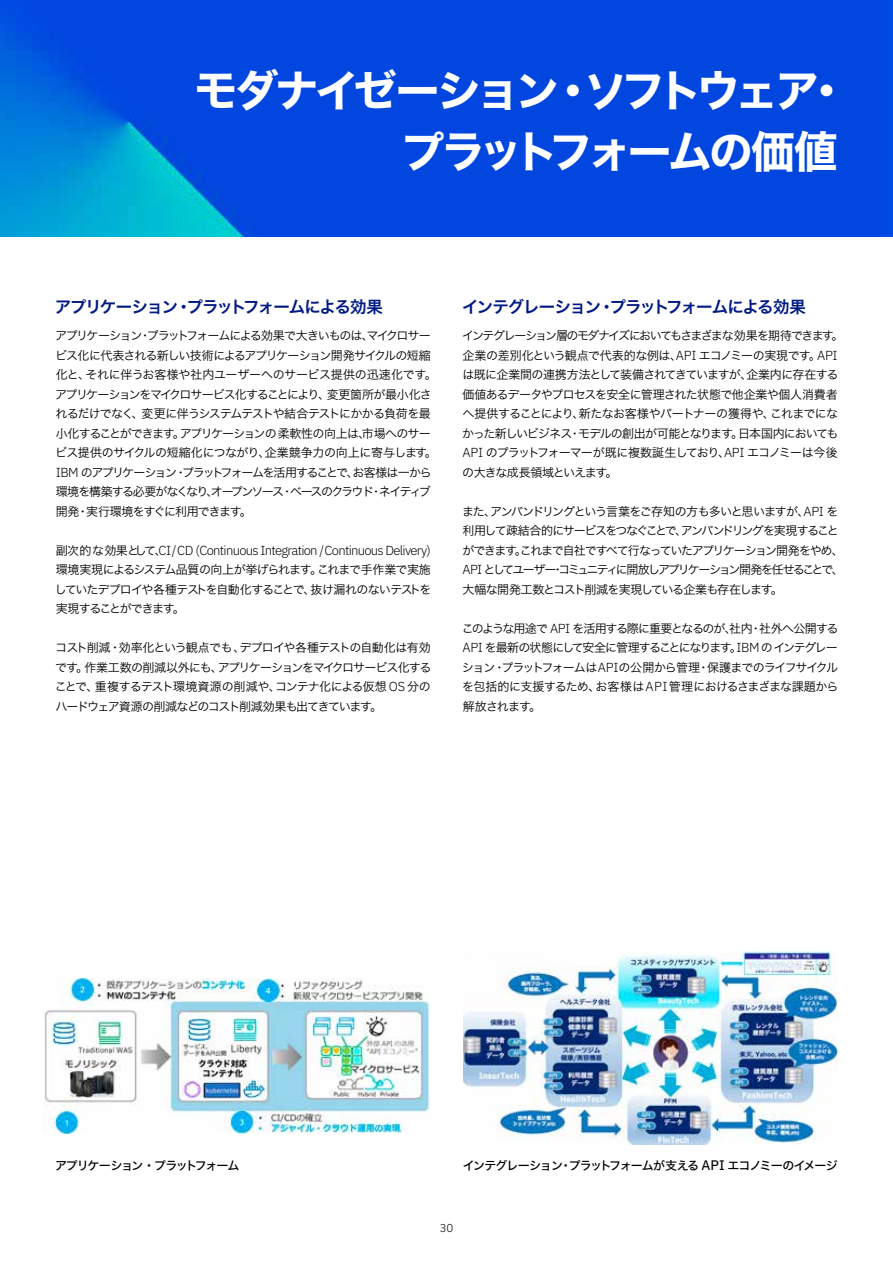
<style>
.page{position:relative;width:893px;height:1263px;background:#fff}
.page>*{position:absolute;margin:0;border:0;box-sizing:border-box;transform-origin:0 0}
.t1{font:43.65px/61.1px "Hira Kaku Std W7";letter-spacing:-.085em;color:#fff}
.t2{font:16.5px "Hira Kaku Std W6";letter-spacing:-.07em;color:#001983}
.t3{font:13.8px "IBM Plex Sans Text";color:#000}
.t4{font:300 13.05px "IBM Plex Sans";letter-spacing:-.055em;color:#000}
.t5{font:12px/19.5px "Hira Kaku Std W3";letter-spacing:-.08em;color:#000}
.t6{font:12px/19.5px "Hira Kaku Std W3";letter-spacing:-.11em;color:#000}
.t7{font:12px/19.5px "Hira Kaku Std W3";letter-spacing:-.115em;color:#000}
.t8{font:12px "Hira Kaku Std W3";letter-spacing:-.035em;color:#000}
.t9{font:12px/19.5px "Hira Kaku Std W3";letter-spacing:-.045em;color:#000}
.t10{font:12px "Hira Kaku Std W3";letter-spacing:-.05em;color:#000}
.t11{font:12px "Hira Kaku Std W3";letter-spacing:-.02em;color:#000}
.t12{font:12px/19.5px "Hira Kaku Std W3";letter-spacing:-.055em;color:#000}
.t13{font:12px/19.5px "Hira Kaku Std W3";letter-spacing:-.165em;color:#000}
.t14{font:12px/19.5px "Hira Kaku Std W3";letter-spacing:-.12em;color:#000}
.t15{font:12px/19.5px "Hira Kaku Std W3";letter-spacing:-.1em;color:#000}
.t16{font:12px "Hira Kaku Std W3";letter-spacing:-.125em;color:#000}
.t17{font:12px "Hira Kaku Std W3";letter-spacing:-.04em;color:#000}
.t18{font:12px "Hira Kaku Std W5";letter-spacing:-.085em;color:#000}
.t19{font:12px "Hira Kaku Std W5";letter-spacing:-.105em;color:#000}
.t20{font:12px "Hira Kaku Std W3";letter-spacing:-.015em;color:#000}
.t21{font:12px "Hira Kaku Std W3";letter-spacing:-.135em;color:#000}
.t22{font:12px/19.5px "Hira Kaku Std W3";letter-spacing:-.06em;color:#000}
.t23{font:300 11.4px "IBM Plex Sans";color:#000}
.s1{font-family:"IBM Plex Sans";font-weight:300;font-size:13.05px}
.s2{font-family:"Hira Kaku Std W3";font-weight:400;font-size:12px}
</style>
<div class="page">
<img style="left:0;top:0;width:893px;height:237px">
<img style="left:464px;top:951px;width:373px;height:193px">
<img style="left:44px;top:978px;width:387px;height:156px">
<h1 class="t1" style="left:401px;top:62px;width:438px;text-indent:-207px">モダナイゼーション<br>プラットフォームの価値</h1>
<h1 class="t1" style="left:584px;top:62px;width:237px">ソフトウェア</h1>
<h1 class="t1" style="left:551px;top:62px;width:45px">・</h1>
<h1 class="t1" style="left:805px;top:62px;width:45px">・</h1>
<h2 class="t2" style="left:187px;top:294px;width:198px">プラットフォームによる効果</h2>
<h2 class="t2" style="left:55px;top:294px;width:125px">アプリケーション</h2>
<h2 class="t2" style="left:176px;top:294px;width:18px">・</h2>
<p class="t5" style="left:55px;top:326px;width:377px">アプリケーションプラットフォームによる効果で大きいものはマイクロサー</p>
<p class="t5" style="left:362px;top:326px;width:13px">、</p>
<p class="t5" style="left:139px;top:326px;width:13px">・</p>
<p class="t5" style="left:55px;top:345px;width:377px">ビス化に代表される新しい技術によるアプリケーション開発サイクルの短縮</p>
<p class="t11" style="left:86px;top:365px;width:353px">それに伴うお客様や社内ユーザーへのサービス提供の迅速化です。</p>
<p class="t5" style="left:56px;top:365px;width:36px">化と、</p>
<p class="t6" style="left:142px;top:384px;width:291px;text-indent:-87px">アプリケーションをマイクロサービス化することにより、<br>変更に伴うシステムテストや結合テストにかかる負荷を最</p>
<p class="t5" style="left:132px;top:404px;width:13px">、</p>
<p class="t11" style="left:327px;top:385px;width:107px">変更箇所が最小化さ</p>
<p class="t5" style="left:56px;top:404px;width:377px">れるだけでなく<br>小化することができますアプリケーションの柔軟性の向上は市場へのサー</p>
<p class="t5" style="left:359px;top:423px;width:13px">、</p>
<p class="t5" style="left:173px;top:423px;width:13px">。</p>
<p class="t17" style="left:55px;top:443px;width:374px">ビス提供のサイクルの短縮化につながり企業競争力の向上に寄与します</p>
<p class="t7" style="left:56px;top:443px;width:377px;text-indent:203px">、<br><span class="s1">IBM</span> のアプリケーションプラットフォームを活用することでお客様は一から</p>
<p class="t5" style="left:347px;top:462px;width:13px">、</p>
<p class="t5" style="left:425px;top:443px;width:13px">。</p>
<p class="t5" style="left:175px;top:462px;width:13px">・</p>
<p class="t21" style="left:290px;top:482px;width:142px">ベースのクラウドネイティブ</p>
<p class="t5" style="left:56px;top:482px;width:230px">環境を構築する必要がなくなりオープンソース</p>
<p class="t5" style="left:207px;top:482px;width:13px">、</p>
<p class="t5" style="left:240px;top:501px;width:13px">。</p>
<p class="t5" style="left:281px;top:482px;width:13px">・</p>
<p class="t5" style="left:370px;top:482px;width:13px">・</p>
<p class="t5" style="left:86px;top:501px;width:157px">実行環境をすぐに利用できます</p>
<p class="t5" style="left:56px;top:501px;width:25px">開発</p>
<p class="t4" style="left:56px;top:540px;width:377px"><span class="s2">副次的な効果として</span> CI/CD (Continuous Integration /Continuous Delivery(</p>
<p class="t5" style="left:77px;top:501px;width:13px">・</p>
<p class="t9" style="left:56px;top:540px;width:377px;text-indent:99px">、<br>環境実現によるシステム品質の向上が挙げられますこれまで手作業で実施</p>
<p class="t22" style="left:310px;top:560px;width:123px">。<br>抜け漏れのないテストを</p>
<p class="t5" style="left:173px;top:579px;width:144px;text-indent:-118px">していたデプロイや各種テストを自動化することで、。</p>
<p class="t7" style="left:56px;top:599px;width:121px">実現することができます</p>
<p class="t12" style="left:240px;top:638px;width:193px">デプロイや各種テストの自動化は有効</p>
<p class="t10" style="left:119px;top:638px;width:128px">効率化という観点でも、</p>
<p class="t5" style="left:55px;top:638px;width:68px">コスト削減・</p>
<p class="t7" style="left:218px;top:657px;width:215px">アプリケーションをマイクロサービス化する</p>
<p class="t11" style="left:84px;top:658px;width:140px">作業工数の削減以外にも、</p>
<p class="t5" style="left:55px;top:657px;width:24px">です</p>
<p class="t5" style="left:76px;top:657px;width:13px">。</p>
<p class="t20" style="left:95px;top:677px;width:187px">重複するテスト環境資源の削減や、</p>
<p class="t5" style="left:275px;top:677px;width:157px">コンテナ化による仮想 <span class="s1">OS</span> 分の</p>
<p class="t5" style="left:55px;top:677px;width:45px">ことで、</p>
<p class="t6" style="left:55px;top:696px;width:318px">ハードウェア資源の削減などのコスト削減効果も出てきています</p>
<p class="t5" style="left:370px;top:696px;width:13px">。</p>
<h2 class="t2" style="left:462px;top:294px;width:141px">インテグレーション</h2>
<h2 class="t2" style="left:610px;top:294px;width:198px">プラットフォームによる効果</h2>
<h2 class="t2" style="left:599px;top:294px;width:18px">・</h2>
<p class="t16" style="left:462px;top:326px;width:373px">インテグレーション層のモダナイズにおいてもさまざまな効果を期待できます</p>
<p class="t4" style="left:817px;top:345px;width:22px">API</p>
<p class="t5" style="left:809px;top:345px;width:13px">。</p>
<p class="t5" style="left:831px;top:326px;width:13px">。</p>
<p class="t8" style="left:463px;top:346px;width:350px">企業の差別化という観点で代表的な例は <span class="s1">API</span> エコノミーの実現です</p>
<p class="t5" style="left:670px;top:345px;width:13px">、</p>
<p class="t10" style="left:746px;top:365px;width:93px">企業内に存在する</p>
<p class="t5" style="left:462px;top:365px;width:292px">は既に企業間の連携方法として装備されてきていますが、</p>
<p class="t10" style="left:463px;top:385px;width:377px">価値あるデータやプロセスを安全に管理された状態で他企業や個人消費者</p>
<p class="t5" style="left:770px;top:404px;width:69px">これまでにな</p>
<p class="t8" style="left:462px;top:404px;width:314px">へ提供することにより新たなお客様やパートナーの獲得や、</p>
<p class="t5" style="left:578px;top:404px;width:262px;text-indent:-6px">、<br>モデルの創出が可能となります日本国内においても</p>
<p class="t5" style="left:731px;top:423px;width:13px">。</p>
<p class="t5" style="left:462px;top:423px;width:377px">かった新しいビジネス<br><span class="s1">API</span> のプラットフォーマーが既に複数誕生しており <span class="s1">API</span> エコノミーは今後</p>
<p class="t5" style="left:718px;top:443px;width:13px">、</p>
<p class="t5" style="left:605px;top:462px;width:13px">。</p>
<p class="t5" style="left:569px;top:423px;width:13px">・</p>
<p class="t5" style="left:462px;top:462px;width:147px">の大きな成長領域といえます</p>
<p class="t5" style="left:462px;top:501px;width:378px">またアンバンドリングという言葉をご存知の方も多いと思いますが <span class="s1">API</span> を</p>
<p class="t5" style="left:798px;top:501px;width:13px">、</p>
<p class="t14" style="left:463px;top:501px;width:377px;text-indent:22px">、<br>利用して疎結合的にサービスをつなぐことでアンバンドリングを実現すること</p>
<p class="t15" style="left:462px;top:521px;width:383px;text-indent:213px">、<br>ができますこれまで自社ですべて行なっていたアプリケーション開発をやめ、</p>
<p class="t13" style="left:463px;top:540px;width:383px;text-indent:52px">。<br><span class="s1">API</span> としてユーザーコミュニティに開放しアプリケーション開発を任せることで、</p>
<p class="t5" style="left:552px;top:560px;width:13px">・</p>
<p class="t5" style="left:463px;top:579px;width:312px">大幅な開発工数とコスト削減を実現している企業も存在します</p>
<p class="t12" style="left:759px;top:618px;width:81px">社外へ公開する</p>
<p class="t5" style="left:771px;top:579px;width:13px">。</p>
<p class="t5" style="left:462px;top:618px;width:293px">このような用途で <span class="s1">API</span> を活用する際に重要となるのが社内</p>
<p class="t6" style="left:463px;top:618px;width:377px;text-indent:262px">、<br><span class="s1">API</span> を最新の状態にして安全に管理することになります <span class="s1">IBM</span> のインテグレー</p>
<p class="t5" style="left:707px;top:638px;width:132px;text-indent:23px">。<br>保護までのライフサイクル</p>
<p class="t5" style="left:750px;top:618px;width:13px">・</p>
<p class="t5" style="left:501px;top:657px;width:200px">プラットフォームは<span class="s1">API</span>の公開から管理</p>
<p class="t5" style="left:462px;top:657px;width:35px">ション</p>
<p class="t5" style="left:493px;top:657px;width:13px">・</p>
<p class="t5" style="left:698px;top:657px;width:13px">・</p>
<p class="t9" style="left:595px;top:677px;width:245px">お客様は<span class="s1">API</span>管理におけるさまざまな課題から</p>
<p class="t12" style="left:462px;top:677px;width:140px">を包括的に支援するため、解放されます。</p>
<p class="t19" style="left:55px;top:1156px;width:186px">アプリケーション・プラットフォーム</p>
<p class="t18" style="left:463px;top:1156px;width:102px">インテグレーション</p>
<p class="t18" style="left:569px;top:1156px;width:132px">プラットフォームが支える</p>
<p class="t18" style="left:728px;top:1156px;width:112px">エコノミーのイメージ</p>
<p class="t3" style="left:702px;top:1154px;width:25px">API</p>
<p class="t18" style="left:560px;top:1156px;width:13px">・</p>
<p class="t23" style="left:440px;top:1219px;width:15px">30</p>
</div>
